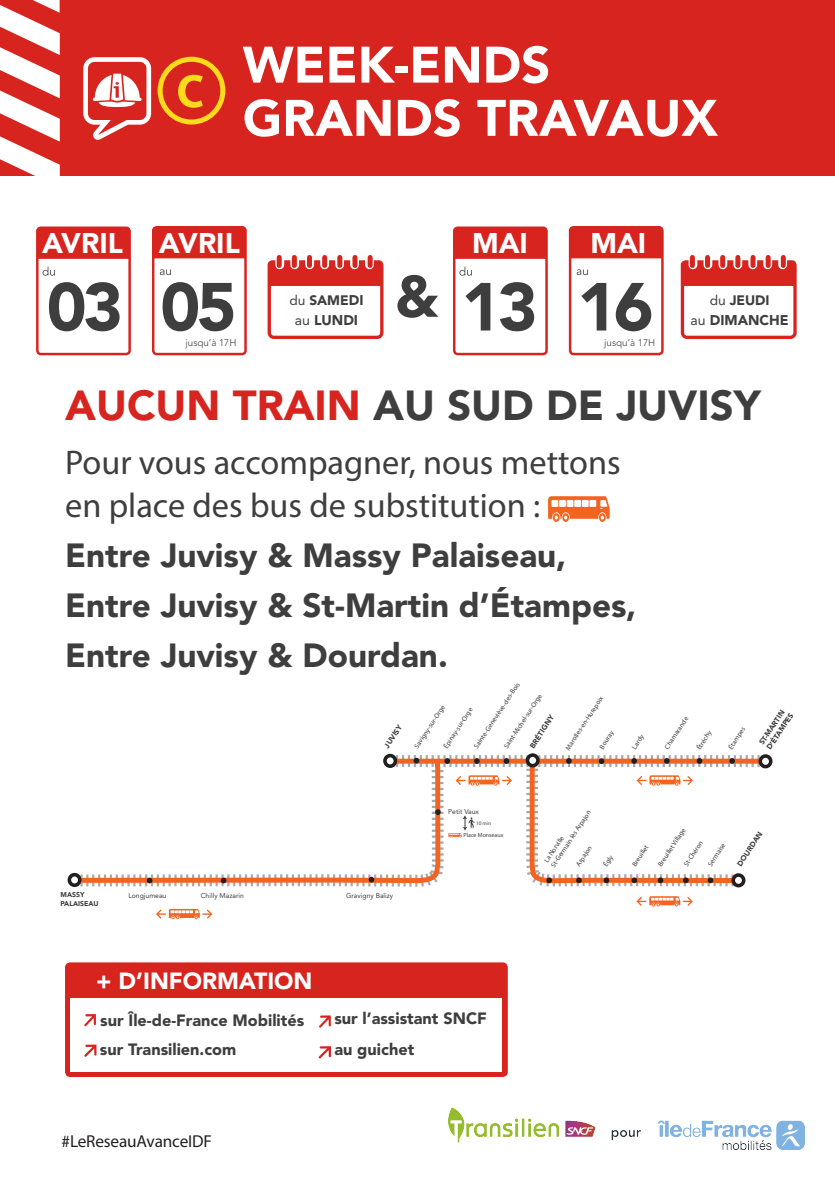
<style>
.page{position:relative;width:835px;height:1180px;background:#fff}
.page>*{position:absolute;margin:0;border:0;box-sizing:border-box;transform-origin:0 0}
.t1{font:900 67.2px "Avenir LT Std";letter-spacing:-.05em;color:#3e3e3f}
.t2{font:900 57.75px "Avenir LT Std";color:#3e3e3f}
.t3{font:900 50.75px/53.2px "Avenir LT Std";color:#fff}
.t4{font:900 41.65px "Avenir LT Std";color:#3e3e3f}
.t5{font:34.3px/42.7px "Myriad Pro";color:#3e3e3f}
.t6{font:900 33.25px "Avenir LT Std";color:#3e3e3f}
.t7{font:900 28.21px "Avenir LT Std";color:#fff}
.t8{font:900 23.2px "Avenir LT Std";color:#fff}
._03-Commentaire{font:17.25px "Myriad Pro";letter-spacing:-.01em;color:#231f20}
.t9{font:900 16.27px "Avenir LT Std";color:#3e3e3f}
.ville_noire_bold{font:900 14px "Avenir LT Std";color:#3e3e3f}
.ville_noire_bold-2{font:900 13.65px "Avenir LT Std";color:#3e3e3f}
.t10{font:300 9.8px "Avenir LT Std";color:#3e3e3f}
.t11{font:900 7.42px/8.9px "Avenir LT Std";color:#3e3e3f}
.t12{font:6.96px "Avenir LT Std";color:#3e3e3f}
.t13{font:900 6.96px/8.4px "Avenir LT Std";color:#3e3e3f}
.t14{font:6.89px/8.4px "Myriad Pro";color:#3e3e3f}
.t15{font:5.95px "Myriad Pro";color:#3e3e3f}
.t16{font:5.25px "Myriad Pro";color:#3e3e3f}
.s1{font-weight:400}
.s2{font-size:14px}
.s3{color:#d7241f}
</style>
<div class="page">
<div style="left:0;top:0;width:834px;height:176px;background:#d7241f"></div>
<svg style="left:0;top:0;width:60px;height:176px"></svg>
<svg style="left:158px;top:57px;width:67px;height:68px"></svg>
<svg style="left:83px;top:57px;width:68px;height:83px"></svg>
<div style="left:65px;top:962px;width:442px;height:115px;background:#d7241f;border-radius:5px"></div>
<div style="left:70px;top:998px;width:432px;height:73px;background:#fff"></div>
<svg style="left:84px;top:1014px;width:12px;height:12px"></svg>
<svg style="left:319px;top:1015px;width:12px;height:12px"></svg>
<svg style="left:84px;top:1044px;width:12px;height:13px"></svg>
<svg style="left:318px;top:1046px;width:13px;height:12px"></svg>
<div style="left:276px;top:257px;width:6px;height:8px;background:#d7241f"></div>
<div style="left:292px;top:257px;width:5px;height:8px;background:#d7241f"></div>
<div style="left:307px;top:257px;width:5px;height:8px;background:#d7241f"></div>
<div style="left:322px;top:257px;width:5px;height:8px;background:#d7241f"></div>
<div style="left:337px;top:257px;width:5px;height:8px;background:#d7241f"></div>
<div style="left:352px;top:257px;width:5px;height:8px;background:#d7241f"></div>
<div style="left:367px;top:257px;width:5px;height:8px;background:#d7241f"></div>
<svg style="left:267px;top:260px;width:117px;height:79px"></svg>
<div style="left:39px;top:229px;width:89px;height:30px;background:#d7241f"></div>
<div style="left:456px;top:229px;width:88px;height:30px;background:#d7241f"></div>
<div style="left:36px;top:226px;width:95px;height:129px;border:2px solid #d7241f;border-radius:4px"></div>
<div style="left:453px;top:226px;width:94px;height:129px;border:2px solid #d7241f;border-radius:4px"></div>
<svg style="left:43px;top:267px;width:12px;height:9px"></svg>
<svg style="left:459px;top:267px;width:12px;height:9px"></svg>
<svg style="left:160px;top:269px;width:11px;height:6px"></svg>
<svg style="left:576px;top:269px;width:11px;height:6px"></svg>
<div style="left:155px;top:229px;width:89px;height:29px;background:#d7241f"></div>
<div style="left:571px;top:229px;width:89px;height:29px;background:#d7241f"></div>
<div style="left:152px;top:226px;width:95px;height:129px;border:2px solid #d7241f;border-radius:4px"></div>
<div style="left:568px;top:226px;width:95px;height:129px;border:2px solid #d7241f;border-radius:4px"></div>
<div style="left:689px;top:257px;width:5px;height:8px;background:#d7241f"></div>
<div style="left:703px;top:258px;width:9px;height:7px;background:#fdf7f7"></div>
<div style="left:705px;top:257px;width:5px;height:8px;background:#d7241f"></div>
<div style="left:720px;top:257px;width:5px;height:8px;background:#d7241f"></div>
<div style="left:735px;top:257px;width:5px;height:8px;background:#d7241f"></div>
<div style="left:750px;top:257px;width:5px;height:8px;background:#d7241f"></div>
<div style="left:765px;top:257px;width:5px;height:8px;background:#d7241f"></div>
<div style="left:780px;top:257px;width:5px;height:8px;background:#d7241f"></div>
<svg style="left:680px;top:260px;width:117px;height:79px"></svg>
<svg style="left:548px;top:496px;width:61px;height:26px"></svg>
<img style="left:448px;top:1107px;width:356px;height:42px">
<svg style="left:79px;top:885px;width:315px;height:2px"></svg>
<svg style="left:79px;top:765px;width:317px;height:120px"></svg>
<div style="left:758px;top:754px;width:14px;height:14px;border:4px solid #231f20;border-radius:50%"></div>
<svg style="left:147px;top:877px;width:5px;height:6px"></svg>
<svg style="left:221px;top:877px;width:5px;height:6px"></svg>
<svg style="left:368px;top:877px;width:6px;height:5px"></svg>
<div style="left:525px;top:753px;width:14px;height:14px;border:4px solid #231f20;border-radius:50%"></div>
<div style="left:68px;top:873px;width:14px;height:14px;border:4px solid #231f20;border-radius:50%"></div>
<div style="left:383px;top:754px;width:14px;height:14px;border:4px solid #231f20;border-radius:50%"></div>
<svg style="left:156px;top:909px;width:56px;height:10px"></svg>
<svg style="left:636px;top:896px;width:56px;height:10px"></svg>
<svg style="left:396px;top:755px;width:363px;height:133px"></svg>
<p class="t3" style="left:243px;top:38px;width:476px">WEEK-ENDS<br>GRANDS TRAVAUX</p>
<p class="t7" style="left:42px;top:226px;width:82px">AVRIL</p>
<p class="t7" style="left:159px;top:226px;width:82px">AVRIL</p>
<p class="t7" style="left:472px;top:226px;width:57px">MAI</p>
<p class="t7" style="left:590px;top:226px;width:57px">MAI</p>
<p class="t1" style="left:47px;top:266px;width:78px">03</p>
<p class="t1" style="left:160px;top:266px;width:78px">05</p>
<p class="ville_noire_bold-2" style="left:289px;top:292px;width:76px"><span class="s1">du</span> SAME<span class="s2">DI</span></p>
<p class="ville_noire_bold" style="left:295px;top:312px;width:65px"><span class="s1">au</span> LUNDI</p>
<p class="t2" style="left:395px;top:262px;width:45px">&amp;</p>
<p class="t1" style="left:461px;top:266px;width:78px">13</p>
<p class="t1" style="left:577px;top:266px;width:78px">16</p>
<p class="t10" style="left:185px;top:337px;width:52px">jusqu’à 17H</p>
<p class="t10" style="left:604px;top:337px;width:52px">jusqu’à 17H</p>
<p class="ville_noire_bold-2" style="left:709px;top:292px;width:61px"><span class="s1">du</span> JEUDI</p>
<p class="ville_noire_bold" style="left:690px;top:312px;width:99px"><span class="s1">au</span> DIMANCHE</p>
<p class="t4" style="left:65px;top:380px;width:696px"><span class="s3">AUCUN TRAIN</span> AU SUD DE JUVISY</p>
<p class="t5" style="left:65px;top:440px;width:557px">Pour vous accompagner, nous mettons en place des bus de substitution :</p>
<p class="t6" style="left:65px;top:535px;width:502px">Entre Juvisy &amp; Massy Palaiseau,</p>
<p class="t6" style="left:65px;top:585px;width:572px">Entre Juvisy &amp; St-Martin d’Étampes,</p>
<p class="t6" style="left:65px;top:635px;width:384px">Entre Juvisy &amp; Dourdan.</p>
<p class="t13" style="left:61px;top:890px;width:39px">MASSY<br>PALAISEAU</p>
<p class="t11" style="left:382px;top:745px;width:27px;rotate:-57deg">JUVISY</p>
<p class="t14" style="left:472px;top:745px;width:79px;rotate:-57deg">Sainte-Geneviève-des-Bois</p>
<p class="t14" style="left:502px;top:745px;width:65px;rotate:-57deg">Saint-Michel-sur-Orge</p>
<p class="t14" style="left:412px;top:745px;width:51px;rotate:-57deg">Savigny-sur-Orge</p>
<p class="t14" style="left:441px;top:745px;width:48px;rotate:-57deg">Épinay-sur-Orge</p>
<p class="t11" style="left:528px;top:745px;width:39px;rotate:-57deg">BRÉTIGNY</p>
<p class="t14" style="left:563px;top:747px;width:64px;rotate:-57deg">Marolles-en-Hurepoix</p>
<p class="t14" style="left:597px;top:746px;width:22px;rotate:-57deg">Bouray</p>
<p class="t14" style="left:630px;top:746px;width:17px;rotate:-57deg">Lardy</p>
<p class="t14" style="left:662px;top:746px;width:39px;rotate:-57deg">Chamarande</p>
<p class="t14" style="left:694px;top:747px;width:23px;rotate:-57deg">Étréchy</p>
<p class="t14" style="left:726px;top:746px;width:26px;rotate:-57deg">Étampes</p>
<p class="t11" style="left:757px;top:742px;width:44px;rotate:-57deg">ST-MARTIN<br>D’ÉTAMPES</p>
<p class="t12" style="left:128px;top:891px;width:39px">Longjumeau</p>
<p class="t12" style="left:201px;top:891px;width:45px">Chilly Mazarin</p>
<p class="t12" style="left:346px;top:891px;width:49px">Gravigny Balizy</p>
<p class="t12" style="left:448px;top:808px;width:32px">Petit Vaux</p>
<p class="t16" style="left:476px;top:820px;width:17px">10 min</p>
<p class="t15" style="left:463px;top:831px;width:41px">Place Monseaux</p>
<p class="t14" style="left:542px;top:860px;width:68px;rotate:-57deg">La Norville<br>St-Germain lès Arpajon</p>
<p class="t14" style="left:574px;top:863px;width:25px;rotate:-57deg">Arpajon</p>
<p class="t14" style="left:601px;top:863px;width:14px;rotate:-57deg">Égly</p>
<p class="t14" style="left:630px;top:863px;width:25px;rotate:-57deg">Breuillet</p>
<p class="t14" style="left:656px;top:863px;width:46px;rotate:-57deg">Breuillet Village</p>
<p class="t14" style="left:681px;top:863px;width:31px;rotate:-57deg">St-Chéron</p>
<p class="t14" style="left:705px;top:863px;width:28px;rotate:-57deg">Sermaise</p>
<p class="t11" style="left:735px;top:862px;width:41px;rotate:-57deg">DOURDAN</p>
<p class="t8" style="left:96px;top:966px;width:218px">+ D’INFORMATION</p>
<p class="t9" style="left:100px;top:1010px;width:205px">sur Île-de-France Mobilités</p>
<p class="t9" style="left:334px;top:1008px;width:154px">sur l’assistant SNCF</p>
<p class="t9" style="left:100px;top:1039px;width:138px">sur Transilien.com</p>
<p class="t9" style="left:334px;top:1039px;width:81px">au guichet</p>
<p class="_03-Commentaire" style="left:62px;top:1130px;width:152px">#LeReseauAvanceIDF</p>
</div>
